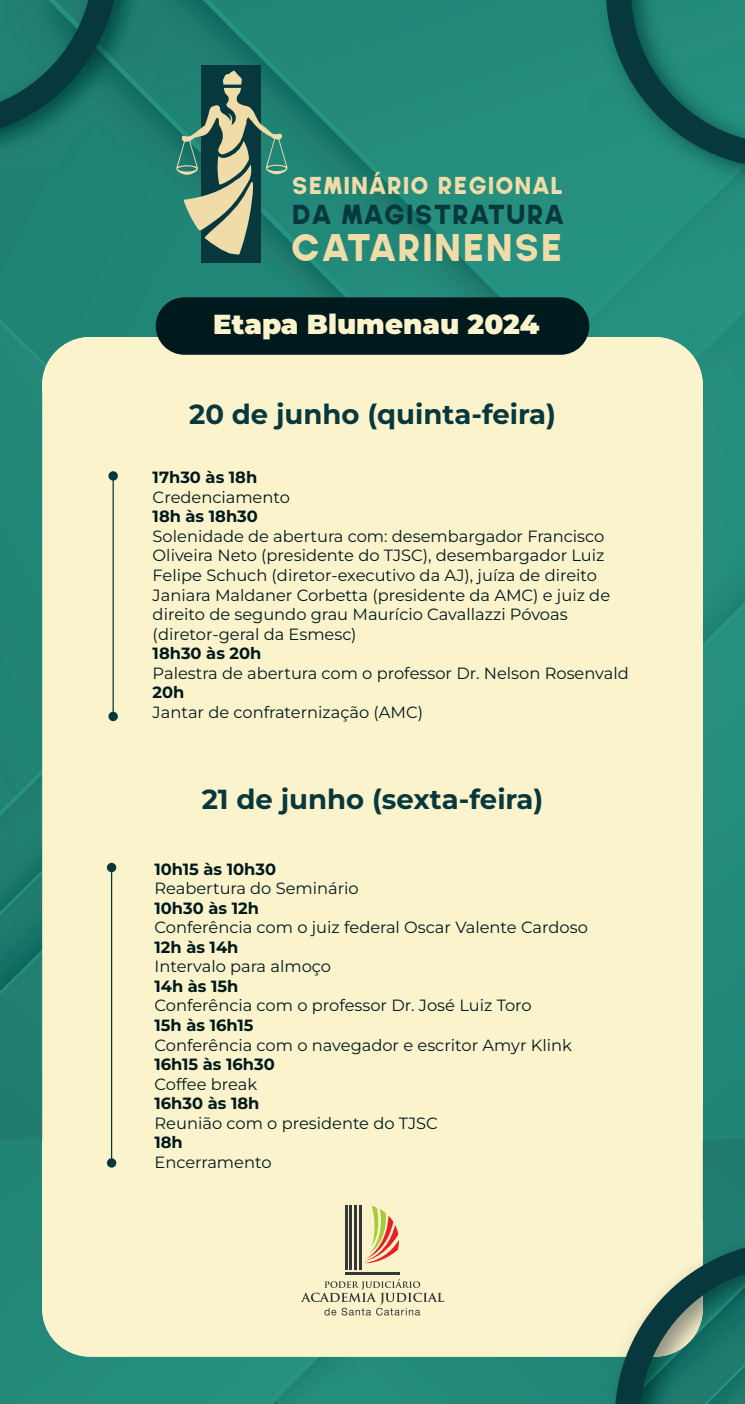
<style>
.page{position:relative;width:745px;height:1404px;background:#fff}
.page>*{position:absolute;margin:0;border:0;box-sizing:border-box;transform-origin:0 0}
.t1{font:36px "Gila";letter-spacing:.07em;color:#efdca9}
.t2{font:700 27.5px "Montserrat";color:#07383d}
.t3{font:900 27.5px "Montserrat";color:#fbf3cb}
.t4{font:25.62px "Gila";letter-spacing:.07em;color:#07383d}
.t5{font:22.75px "Gila";letter-spacing:.07em;color:#efdca9}
.t6{font:16.25px/19.5px "Montserrat";color:#00191d}
.t7{font:700 16.25px "Montserrat";color:#00191d}
</style>
<div class="page">
<img style="left:153px;top:0;width:435px;height:43px">
<img style="left:132px;top:175px;width:612px;height:175px">
<div style="left:701px;top:350px;width:43px;height:788px;background:#258d7b"></div>
<img style="left:687px;top:350px;width:14px;height:23px">
<img style="left:132px;top:43px;width:456px;height:132px">
<div style="left:0;top:172px;width:132px;height:178px;background:#1f8474"></div>
<div style="left:0;top:350px;width:57px;height:43px;background:#228778"></div>
<img style="left:0;top:393px;width:42px;height:922px">
<div style="left:0;top:1315px;width:596px;height:88px;background:#258c7b"></div>
<div style="left:702px;top:1138px;width:42px;height:82px;background:#217c6f"></div>
<div style="left:201px;top:65px;width:59px;height:197px;background:#07383d"></div>
<svg style="left:176px;top:69px;width:111px;height:186px"></svg>
<div style="left:42px;top:337px;width:660px;height:1019px;background:#fbf3cb;border-radius:48px"></div>
<hr style="left:345px;top:1271px;width:54px;height:1px;background:#323738">
<hr style="left:345px;top:1273px;width:54px;height:1px;background:#323738">
<hr style="left:345px;top:1204px;width:2px;height:65px;background:#323738">
<hr style="left:349px;top:1204px;width:3px;height:65px;background:#323738">
<hr style="left:354px;top:1204px;width:2px;height:65px;background:#323738">
<hr style="left:358px;top:1204px;width:3px;height:65px;background:#323738">
<svg style="left:364px;top:1206px;width:34px;height:58px"></svg>
<svg style="left:300px;top:1279px;width:144px;height:36px"></svg>
<div style="left:588px;top:0;width:156px;height:201px;background:#268f7d"></div>
<svg style="left:605px;top:0;width:139px;height:169px;background:#1c766a"></svg>
<img style="left:0;top:0;width:153px;height:172px">
<svg style="left:0;top:0;width:118px;height:139px;background:#16675e"></svg>
<div style="left:596px;top:1220px;width:148px;height:183px;background:#218172"></div>
<img style="left:596px;top:1220px;width:106px;height:136px">
<svg style="left:614px;top:1240px;width:130px;height:163px"></svg>
<div style="left:155px;top:297px;width:434px;height:58px;background:#00191d;border-radius:29px"></div>
<hr style="left:112px;top:475px;width:2px;height:241px;background:#07383d">
<div style="left:108px;top:471px;width:10px;height:9px;background:#07383d;border-radius:50%"></div>
<div style="left:108px;top:711px;width:10px;height:10px;background:#07383d;border-radius:50%"></div>
<hr style="left:111px;top:867px;width:1px;height:295px;background:#07383d">
<div style="left:107px;top:862px;width:9px;height:10px;background:#07383d;border-radius:50%"></div>
<div style="left:107px;top:1158px;width:9px;height:9px;background:#07383d;border-radius:50%"></div>
<h3 class="t5" style="left:292px;top:171px;width:272px">SEMINÁRIO REGIONAL</h3>
<h3 class="t4" style="left:292px;top:198px;width:272px">DA MAGISTRATURA</h3>
<h1 class="t1" style="left:291px;top:225px;width:272px">CATARINENSE</h1>
<h2 class="t3" style="left:213px;top:306px;width:327px">Etapa Blumenau 2024</h2>
<h2 class="t2" style="left:189px;top:396px;width:368px">20 de junho (quinta-feira)</h2>
<p class="t7" style="left:152px;top:467px;width:106px">17h30 às 18h</p>
<p class="t6" style="left:152px;top:487px;width:139px">Credenciamento</p>
<p class="t7" style="left:152px;top:506px;width:107px">18h às 18h30</p>
<p class="t6" style="left:152px;top:526px;width:458px">Solenidade de abertura com: desembargador Francisco Oliveira Neto (presidente do TJSC), desembargador Luiz Felipe Schuch (diretor-executivo da AJ), juíza de direito Janiara Maldaner Corbetta (presidente da AMC) e juiz de direito de segundo grau Maurício Cavallazzi Póvoas (diretor-geral da Esmesc)</p>
<p class="t7" style="left:152px;top:642px;width:110px">18h30 às 20h</p>
<p class="t6" style="left:152px;top:662px;width:477px">Palestra de abertura com o professor Dr. Nelson Rosenvald</p>
<p class="t7" style="left:152px;top:681px;width:33px">20h</p>
<p class="t6" style="left:152px;top:701px;width:272px">Jantar de confraternização (AMC)</p>
<h2 class="t2" style="left:201px;top:781px;width:343px">21 de junho (sexta-feira)</h2>
<p class="t7" style="left:154px;top:858px;width:123px">10h15 às 10h30</p>
<p class="t6" style="left:154px;top:878px;width:206px">Reabertura do Seminário</p>
<p class="t7" style="left:154px;top:897px;width:106px">10h30 às 12h</p>
<p class="t6" style="left:154px;top:917px;width:434px">Conferência com o juiz federal Oscar Valente Cardoso</p>
<p class="t7" style="left:154px;top:936px;width:85px">12h às 14h</p>
<p class="t6" style="left:154px;top:956px;width:178px">Intervalo para almoço</p>
<p class="t7" style="left:154px;top:975px;width:85px">14h às 15h</p>
<p class="t6" style="left:154px;top:995px;width:378px">Conferência com o professor Dr. José Luiz Toro</p>
<p class="t7" style="left:154px;top:1014px;width:100px">15h às 16h15</p>
<p class="t6" style="left:154px;top:1034px;width:418px">Conferência com o navegador e escritor Amyr Klink</p>
<p class="t7" style="left:154px;top:1053px;width:122px">16h15 às 16h30</p>
<p class="t6" style="left:154px;top:1073px;width:104px">Coffee break</p>
<p class="t7" style="left:154px;top:1092px;width:106px">16h30 às 18h</p>
<p class="t6" style="left:154px;top:1112px;width:285px">Reunião com o presidente do TJSC</p>
<p class="t7" style="left:154px;top:1131px;width:30px">18h</p>
<p class="t6" style="left:154px;top:1151px;width:118px">Encerramento</p>
</div>
